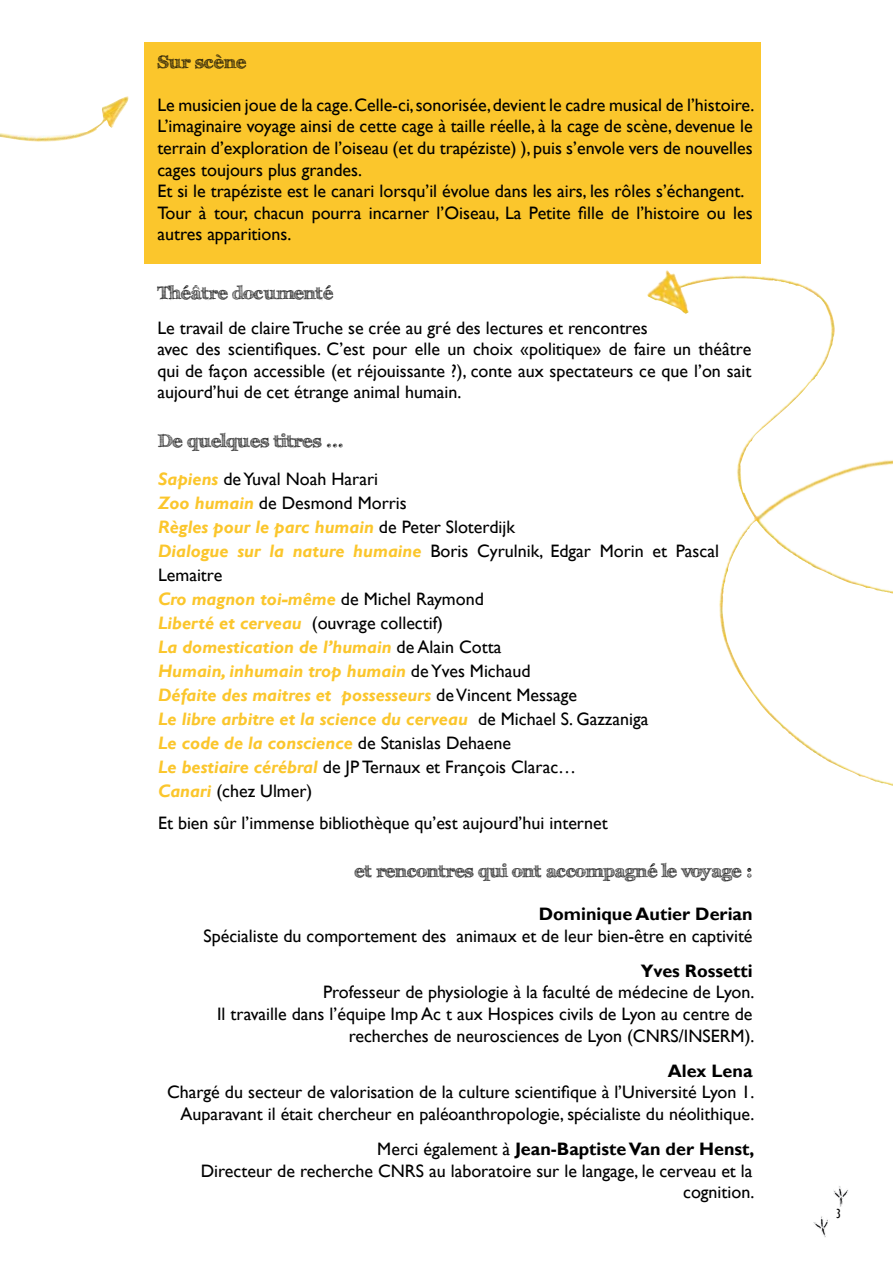
<style>
.page{position:relative;width:893px;height:1263px;background:#fff}
.page>*{position:absolute;margin:0;border:0;box-sizing:border-box;transform-origin:0 0}
.t1{font:18px/21.6px "Gill Sans";color:#000}
.t2{font:italic 700 18px/24px "Gill Sans";color:#fbc62c}
.t3{font:700 18px "FFF Tusj";color:#000}
.t4{font:700 18px "Gill Sans";color:#000}
.t5{font:condensed 13.5px "Gill Sans";color:#000}
.s1{font-weight:400;font-style:normal;color:#000}
.s2{font-weight:700}
</style>
<div class="page">
<div style="left:145px;top:43px;width:616px;height:221px;background:#fbc62c"></div>
<img style="left:647px;top:277px;width:246px;height:509px">
<img style="left:813px;top:1186px;width:35px;height:51px">
<img style="left:0;top:96px;width:129px;height:46px">
<p class="t3" style="left:157px;top:51px;width:90px">Sur scène</p>
<p class="t1" style="left:157px;top:94px;width:599px">Le musicien joue de la cage. Celle-ci, sonorisée, devient le cadre musical de l’histoire.<br>L’imaginaire voyage ainsi de cette cage à taille réelle, à la cage de scène, devenue le terrain d’exploration de l’oiseau (et du trapéziste) ), puis s’envole vers de nouvelles cages toujours plus grandes.<br>Et si le trapéziste est le canari lorsqu’il évolue dans les airs, les rôles s’échangent.<br>Tour à tour, chacun pourra incarner l’Oiseau, La Petite fille de l’histoire ou les autres apparitions.</p>
<p class="t3" style="left:157px;top:282px;width:177px">Théâtre documenté</p>
<p class="t1" style="left:157px;top:317px;width:595px">Le travail de claire Truche se crée au gré des lectures et rencontres<br>avec des scientifiques. C’est pour elle un choix «politique» de faire un théâtre qui de façon accessible (et réjouissante ?), conte aux spectateurs ce que l’on sait aujourd’hui de cet étrange animal humain.</p>
<p class="t3" style="left:158px;top:430px;width:187px">De quelques titres ...</p>
<p class="t2" style="left:158px;top:467px;width:563px">Sapiens <span class="s1">de Yuval Noah Harari<br></span>Zoo humain <span class="s1">de Desmond Morris<br></span>Règles pour le parc humain <span class="s1">de Peter Sloterdijk<br></span>Dialogue sur la nature humaine <span class="s1">Boris Cyrulnik, Edgar Morin et Pascal Lemaitre<br></span>Cro magnon toi-même <span class="s1">de Michel Raymond<br></span>Liberté et cerveau <span class="s1">(ouvrage collectif)<br></span>La domestication de l’humain <span class="s1">de Alain Cotta<br></span>Humain, inhumain trop humain <span class="s1">de Yves Michaud<br></span>Défaite des maitres et possesseurs <span class="s1">de Vincent Message<br></span>Le libre arbitre et la science du cerveau <span class="s1">de Michael S. Gazzaniga<br></span>Le code de la conscience <span class="s1">de Stanislas Dehaene<br></span>Le bestiaire cérébral <span class="s1">de JP Ternaux et François Clarac…<br></span>Canari <span class="s1">(chez Ulmer)</span></p>
<p class="t1" style="left:158px;top:812px;width:451px">Et bien sûr l’immense bibliothèque qu’est aujourd’hui internet</p>
<p class="t3" style="left:354px;top:860px;width:400px">et rencontres qui ont accompagné le voyage :</p>
<p class="t4" style="left:539px;top:903px;width:215px">Dominique Autier Derian</p>
<p class="t1" style="left:204px;top:925px;width:551px">Spécialiste du comportement des animaux et de leur bien-être en captivité</p>
<p class="t4" style="left:641px;top:960px;width:113px">Yves Rossetti</p>
<p class="t1" style="left:323px;top:982px;width:433px">Professeur de physiologie à la faculté de médecine de Lyon.</p>
<p class="t1" style="left:217px;top:1003px;width:537px">Il travaille dans l’équipe Imp Ac t aux Hospices civils de Lyon au centre de</p>
<p class="t1" style="left:349px;top:1025px;width:297px">recherches de neurosciences de Lyon (CNRS</p>
<p class="t1" style="left:679px;top:1025px;width:16px">/INSERM</p>
<p class="t1" style="left:745px;top:1025px;width:11px">).</p>
<p class="t4" style="left:668px;top:1060px;width:86px">Alex Lena</p>
<p class="t1" style="left:167px;top:1082px;width:589px;text-align:right">Chargé du secteur de valorisation de la culture scientifique à l’Université Lyon 1.<br>Auparavant il était chercheur en paléoanthropologie, spécialiste du néolithique.</p>
<p class="t1" style="left:201px;top:1138px;width:555px;text-indent:177px">Merci également à <span class="s2">Jean-Baptiste Van der Henst,<br></span>Directeur de recherche CNRS</p>
<p class="t1" style="left:429px;top:1160px;width:327px;text-align:right">au laboratoire sur le langage, le cerveau et la cognition.</p>
<p class="t5" style="left:836px;top:1206px;width:6px">3</p>
</div>
